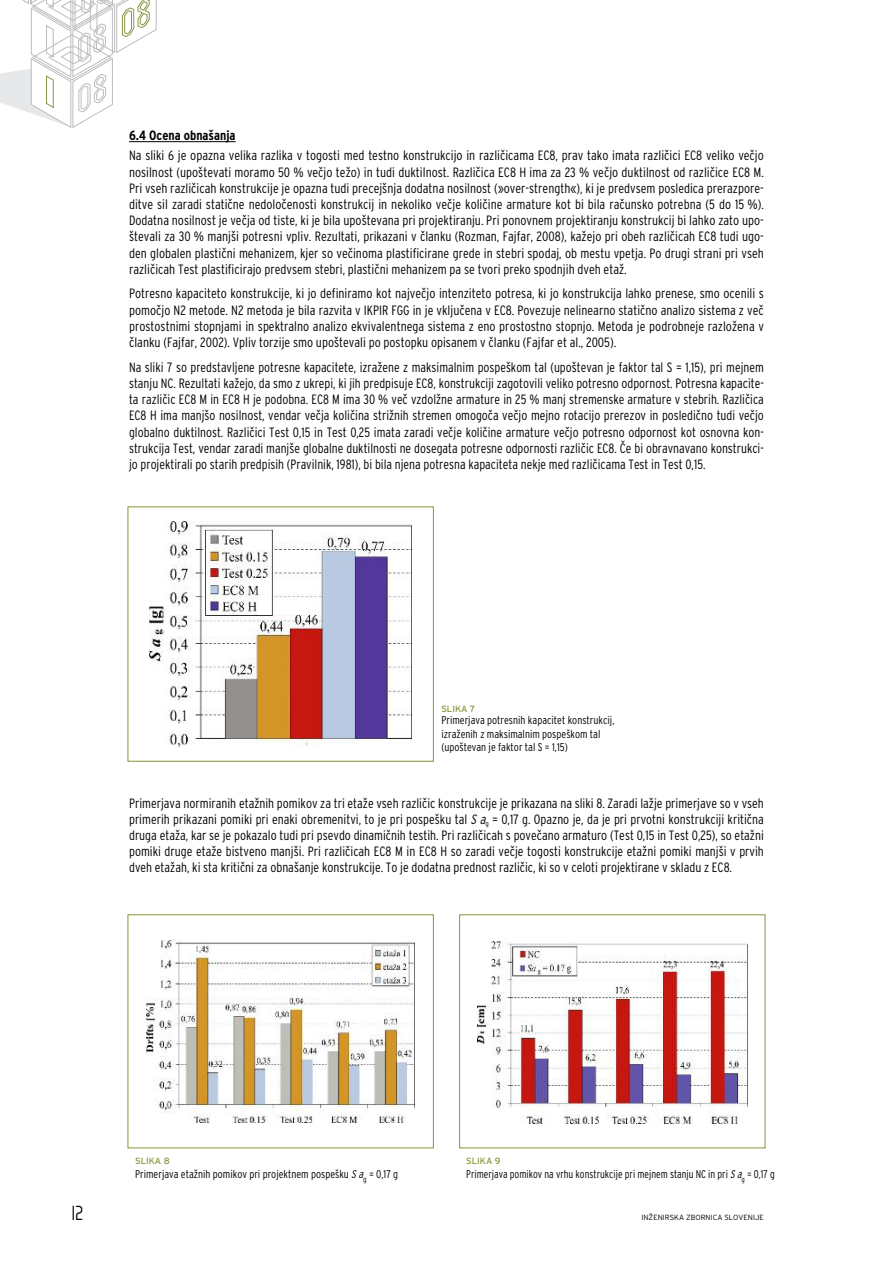
<style>
.page{position:relative;width:893px;height:1263px;background:#fff}
.page>*{position:absolute;margin:0;border:0;box-sizing:border-box;transform-origin:0 0}
.t1{font:22.5px "Cranberry Gin";color:#000}
.t2{font:300 condensed 13.5px/16.2px "Interstate EE";color:#000;text-align:justify}
.t3{font:700 condensed 13.5px "Interstate EE";color:#000}
.t4{font:300 condensed 11.25px/13.5px "Interstate EE";color:#000}
.t5{font:300 condensed 11.25px "Interstate EE";color:#000;scale:.95 1}
.t6{font:9px "Interstate EE";color:#809735}
.t7{font:300 7.5px "Interstate EE";color:#000}
.s1{font-family:"Interstate EE Light Condensed";font-weight:400;font-stretch:normal}
.s2{font-style:italic}
</style>
<div class="page">
<img style="left:149px;top:522px;width:263px;height:224px">
<div style="left:128px;top:506px;width:306px;height:256px;border:1px solid #809735"></div>
<img style="left:147px;top:941px;width:268px;height:181px">
<div style="left:128px;top:914px;width:306px;height:234px;border:1px solid #809735"></div>
<img style="left:477px;top:942px;width:270px;height:182px">
<div style="left:459px;top:914px;width:306px;height:234px;border:1px solid #809735"></div>
<svg style="left:0;top:0;width:157px;height:128px"></svg>
<hr style="left:129px;top:141px;width:107px;height:1px;background:#000">
<p class="t3" style="left:129px;top:127px;width:108px">6.4 Ocena obnašanja</p>
<p class="t2" style="left:129px;top:148px;width:636px">Na sliki 6 je opazna velika razlika v togosti med testno konstrukcijo in razliãicama EC8, prav tako imata razliãici EC8 veliko veãjo nosilnost (upoštevati moramo 50 % veãjo težo) in tudi duktilnost. Razliãica EC8 H ima za 23 % veãjo duktilnost od razliãice EC8 M.<br>Pri vseh razliãicah konstrukcije je opazna tudi precejšnja dodatna nosilnost (»over-strength«), ki je predvsem posledica prerazpore&shy;ditve sil zaradi statiãne nedoloãenosti konstrukcij in nekoliko veãje koliãine armature kot bi bila raãunsko potrebna (5 do 15 %).<br>Dodatna nosilnost je veãja od tiste, ki je bila upoštevana pri projektiranju. Pri ponovnem projektiranju konstrukcij bi lahko zato upo&shy;števali za 30 % manjši potresni vpliv. Rezultati, prikazani v ãlanku (Rozman, Fajfar, 2008), kažejo pri obeh razliãicah EC8 tudi ugo&shy;den globalen plastiãni mehanizem, kjer so veãinoma plastificirane grede in stebri spodaj, ob mestu vpetja. Po drugi strani pri vseh razliãicah Test plastificirajo predvsem stebri, plastiãni mehanizem pa se tvori preko spodnjih dveh etaž.</p>
<p class="t2" style="left:129px;top:286px;width:636px">Potresno kapaciteto konstrukcije, ki jo definiramo kot najveãjo intenziteto potresa, ki jo konstrukcija lahko prenese, smo ocenili s pomoãjo N2 metode. N2 metoda je bila razvita v IKPIR FGG in je vkljuãena v EC8. Povezuje nelinearno statiãno analizo sistema z veã prostostnimi stopnjami in spektralno analizo ekvivalentnega sistema z eno prostostno stopnjo. Metoda je podrobneje razložena v ãlanku (Fajfar, 2002). Vpliv torzije smo upoštevali po postopku opisanem v ãlanku (Fajfar et al., 2005).</p>
<p class="t2" style="left:129px;top:359px;width:636px">Na sliki 7 so predstavljene potresne kapacitete, izražene z maksimalnim pospeškom tal (upoštevan je faktor tal S = 1,15), pri mejnem stanju NC. Rezultati kažejo, da smo z ukrepi, ki jih predpisuje EC8, konstrukciji zagotovili veliko potresno odpornost. Potresna kapacite&shy;ta razliãic EC8 M in EC8 H je podobna. EC8 M ima 30 % veã vzdolžne armature in 25 % manj stremenske armature v stebrih. Razliãica EC8 H ima manjšo nosilnost, vendar veãja koliãina strižnih stremen omogoãa veãjo mejno rotacijo prerezov in poslediãno tudi veãjo globalno duktilnost. Razliãici Test 0,15 in Test 0,25 imata zaradi veãje koliãine armature veãjo potresno odpornost kot osnovna kon&shy;strukcija Test, vendar zaradi manjše globalne duktilnosti ne dosegata potresne odpornosti razliãic EC8. <span class="s1">â</span>e bi obravnavano konstrukci&shy;jo projektirali po starih predpisih (Pravilnik, 1981), bi bila njena potresna kapaciteta nekje med razliãicama Test in Test 0,15.</p>
<p class="t6" style="left:441px;top:703px;width:35px">SLIKA 7</p>
<p class="t4" style="left:441px;top:714px;width:175px">Primerjava potresnih kapacitet konstrukcij, izraženih z maksimalnim pospeškom tal (upoštevan je faktor tal S = 1,15)</p>
<p class="t2" style="left:129px;top:795px;width:636px">Primerjava normiranih etažnih pomikov za tri etaže vseh razliãic konstrukcije je prikazana na sliki 8. Zaradi lažje primerjave so v vseh primerih prikazani pomiki pri enaki obremenitvi, to je pri pospešku tal <span class="s2">Sa</span><sub>g</sub> = 0,17 g. Opazno je, da je pri prvotni konstrukciji kritiãna druga etaža, kar se je pokazalo tudi pri psevdo dinamiãnih testih. Pri razliãicah s poveãano armaturo (Test 0,15 in Test 0,25), so etažni pomiki druge etaže bistveno manjši. Pri razliãicah EC8 M in EC8 H so zaradi veãje togosti konstrukcije etažni pomiki manjši v prvih dveh etažah, ki sta kritiãni za obnašanje konstrukcije. To je dodatna prednost razliãic, ki so v celoti projektirane v skladu z EC8.</p>
<p class="t6" style="left:135px;top:1156px;width:36px">SLIKA 8</p>
<p class="t4" style="left:135px;top:1167px;width:265px">Primerjava etažnih pomikov pri projektnem pospešku <span class="s2">Sa</span><sub>g</sub> = 0,17 g</p>
<p class="t6" style="left:466px;top:1156px;width:36px">SLIKA 9</p>
<p class="t5" style="left:466px;top:1167px;width:326px">Primerjava pomikov na vrhu konstrukcije pri mejnem stanju NC in pri <span class="s2">Sa</span><sub>g</sub> = 0,17 g</p>
<h1 class="t1" style="left:72px;top:1206px;width:13px">12</h1>
<p class="t7" style="left:641px;top:1213px;width:124px">INÎENIRSKA ZBORNICA SLOVENIJE</p>
</div>
